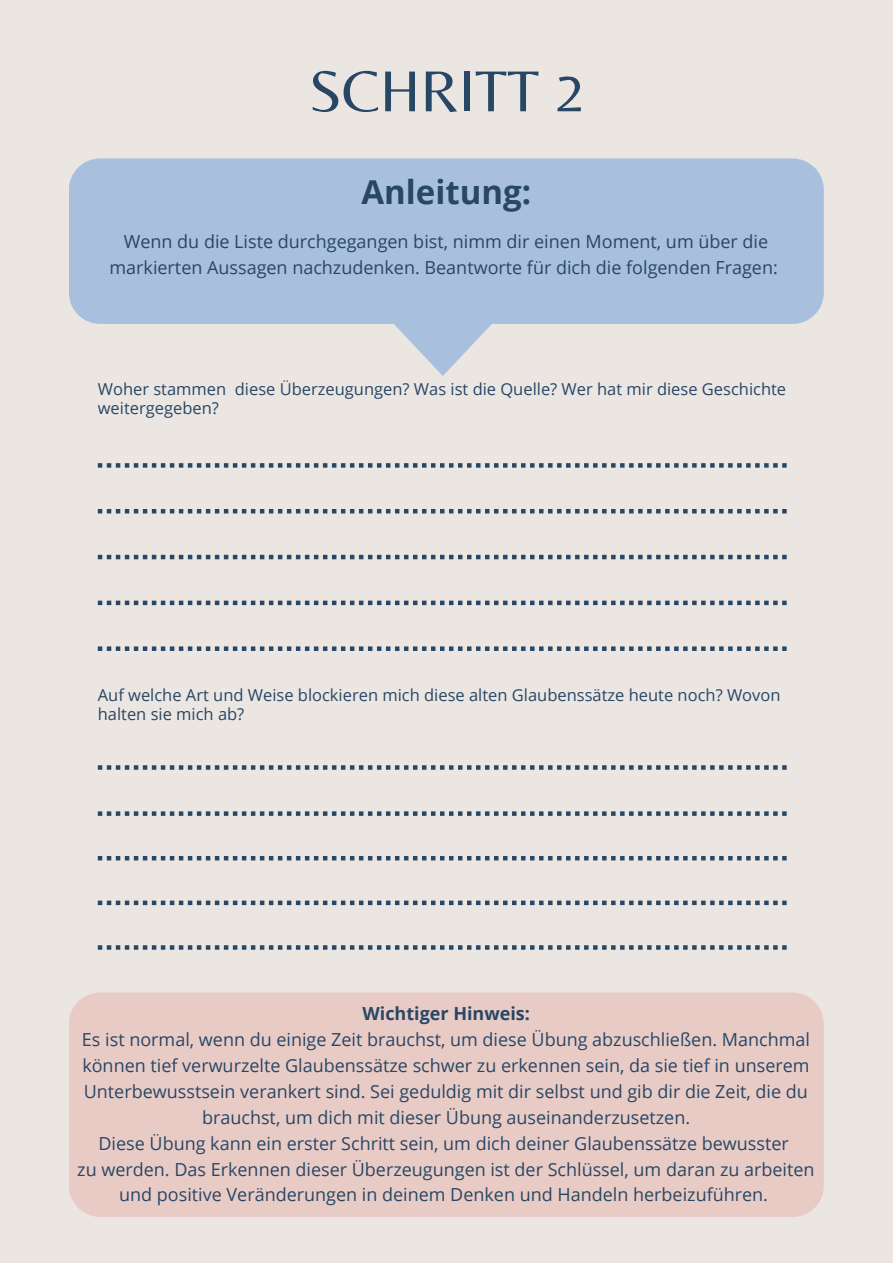
<style>
.page{position:relative;width:893px;height:1264px;background:#fff}
.page>*{position:absolute;margin:0;border:0;box-sizing:border-box;transform-origin:0 0}
.t1{font:60px "Belleza";color:#284765}
.t2{font:700 33px "Open Sans";color:#284765}
.t3{font:18px/25.8px "Open Sans";color:#284765;text-align:center}
.t4{font:700 18px "Open Sans";color:#284765}
.t5{font:16.5px/19px "Open Sans";color:#284765}
</style>
<div class="page">
<div style="left:0;top:0;width:892px;height:1262px;background:#ece6e3"></div>
<div style="left:69px;top:158px;width:754px;height:166px;background:#a8c0dd;border-radius:31px"></div>
<div style="left:69px;top:992px;width:754px;height:224px;background:#e9cbc6;border-radius:31px"></div>
<svg style="left:394px;top:324px;width:98px;height:52px"></svg>
<svg style="left:98px;top:463px;width:688px;height:4px"></svg>
<svg style="left:98px;top:509px;width:688px;height:4px"></svg>
<svg style="left:98px;top:555px;width:688px;height:4px"></svg>
<svg style="left:98px;top:600px;width:688px;height:5px"></svg>
<svg style="left:98px;top:811px;width:688px;height:4px"></svg>
<svg style="left:98px;top:856px;width:688px;height:4px"></svg>
<svg style="left:98px;top:900px;width:688px;height:5px"></svg>
<svg style="left:98px;top:945px;width:688px;height:4px"></svg>
<svg style="left:98px;top:765px;width:688px;height:4px"></svg>
<svg style="left:98px;top:646px;width:688px;height:5px"></svg>
<p class="t1" style="left:308px;top:56px;width:277px">SCHRITT 2</p>
<p class="t2" style="left:361px;top:168px;width:171px">Anleitung:</p>
<p class="t3" style="left:109px;top:228px;width:669px">Wenn du die Liste durchgegangen bist, nimm dir einen Moment, um über die markierten Aussagen nachzudenken. Beantworte für dich die folgenden Fragen:</p>
<p class="t5" style="left:98px;top:379px;width:690px">Woher stammen diese Überzeugungen? Was ist die Quelle? Wer hat mir diese Geschichte weitergegeben?</p>
<p class="t5" style="left:98px;top:684px;width:684px">Auf welche Art und Weise blockieren mich diese alten Glaubenssätze heute noch? Wovon halten sie mich ab?</p>
<p class="t4" style="left:362px;top:1001px;width:169px">Wichtiger Hinweis:</p>
<p class="t3" style="left:82px;top:1026px;width:729px">Es ist normal, wenn du einige Zeit brauchst, um diese Übung abzuschließen. Manchmal können tief verwurzelte Glaubenssätze schwer zu erkennen sein, da sie tief in unserem Unterbewusstsein verankert sind. Sei geduldig mit dir selbst und gib dir die Zeit, die du brauchst, um dich mit dieser Übung auseinanderzusetzen.</p>
<p class="t3" style="left:98px;top:1129px;width:691px">Diese Übung kann ein erster Schritt sein, um dich deiner Glaubenssätze bewusster</p>
<p class="t3" style="left:77px;top:1155px;width:738px">zu werden. Das Erkennen dieser Überzeugungen ist der Schlüssel, um daran zu arbeiten und positive Veränderungen in deinem Denken und Handeln herbeizuführen.</p>
</div>
